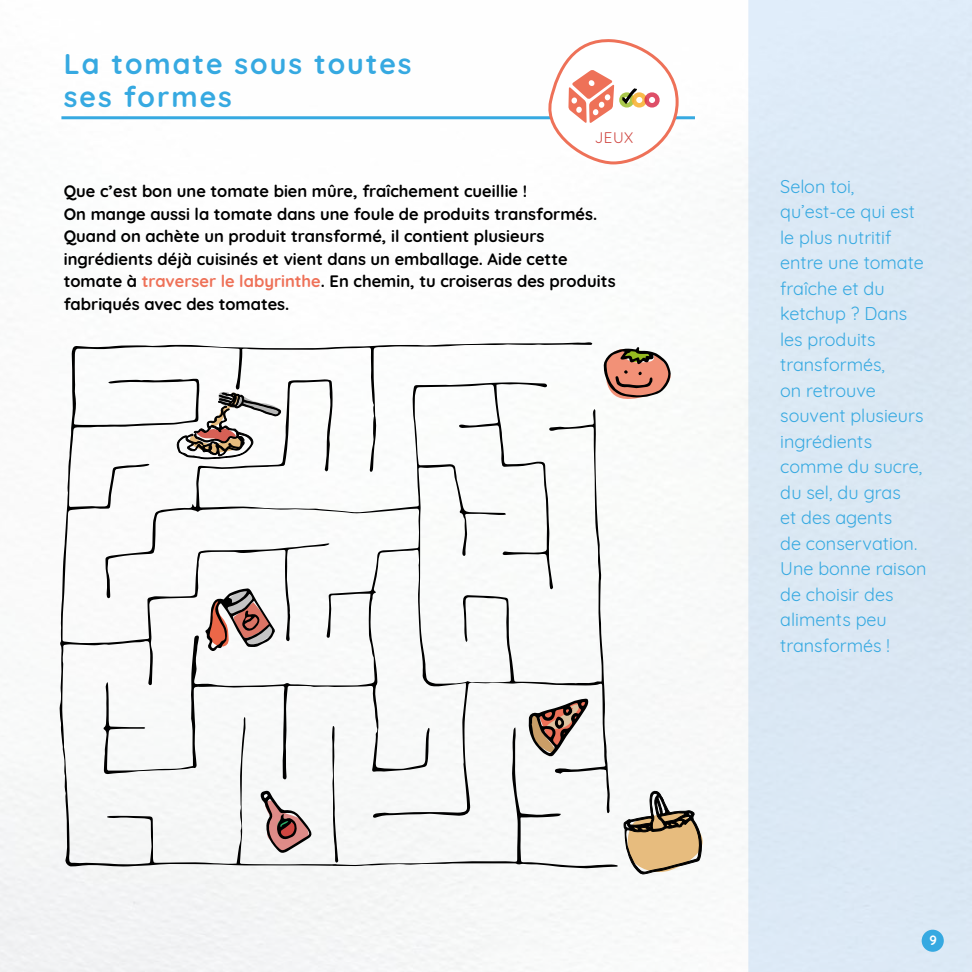
<style>
.page{position:relative;width:972px;height:972px;background:#fff}
.page>*{position:absolute;margin:0;border:0;box-sizing:border-box;transform-origin:0 0}
.t1{font:700 28.5px/33px "Quicksand";letter-spacing:.07em;color:#36a9e1}
.t2{font:18px/25.5px "Quicksand";color:#36a9e1}
.t3{font:700 16.5px/22.5px "Quicksand";color:#000}
.t4{font:15px "Quicksand";color:#cf4641}
.t5{font:700 13.5px "Quicksand";color:#fff}
.s1{color:#ee7158}
</style>
<div class="page">
<hr style="left:61px;top:116px;width:634px;height:3px;background:#36a9e1">
<div style="left:748px;top:0;width:224px;height:972px;background:#dbe8f5"></div>
<div style="left:922px;top:930px;width:22px;height:22px;background:#36a9e1;border-radius:50%"></div>
<svg style="left:544px;top:39px;width:136px;height:127px"></svg>
<svg style="left:59px;top:342px;width:533px;height:409px"></svg>
<svg style="left:463px;top:409px;width:147px;height:318px"></svg>
<svg style="left:63px;top:717px;width:274px;height:150px;fill:#f6f8f7"></svg>
<svg style="left:332px;top:727px;width:286px;height:142px"></svg>
<svg style="left:332px;top:726px;width:6px;height:137px"></svg>
<svg style="left:370px;top:415px;width:8px;height:57px"></svg>
<svg style="left:205px;top:588px;width:70px;height:64px"></svg>
<svg style="left:529px;top:698px;width:59px;height:59px"></svg>
<svg style="left:261px;top:790px;width:51px;height:64px"></svg>
<svg style="left:623px;top:789px;width:84px;height:87px"></svg>
<svg style="left:176px;top:382px;width:107px;height:77px"></svg>
<svg style="left:603px;top:346px;width:68px;height:54px"></svg>
<h1 class="t1" style="left:64px;top:45px;width:349px">La tomate sous toutes ses formes</h1>
<p class="t4" style="left:595px;top:126px;width:40px">JEUX</p>
<p class="t3" style="left:64px;top:179px;width:554px">Que c’est bon une tomate bien mûre, fraîchement cueillie !<br>On mange aussi la tomate dans une foule de produits transformés.<br>Quand on achète un produit transformé, il contient plusieurs ingrédients déjà cuisinés et vient dans un emballage. Aide cette tomate à <span class="s1">traverser le labyrinthe</span>. En chemin, tu croiseras des produits fabriqués avec des tomates.</p>
<p class="t2" style="left:780px;top:172px;width:148px">Selon toi, qu’est-ce qui est le plus nutritif entre une tomate fraîche et du ketchup ? Dans les produits transformés,<br>on retrouve souvent plusieurs ingrédients comme du sucre, du sel, du gras<br>et des agents<br>de conservation.<br>Une bonne raison de choisir des aliments peu transformés !</p>
<p class="t5" style="left:929px;top:929px;width:9px">9</p>
</div>
